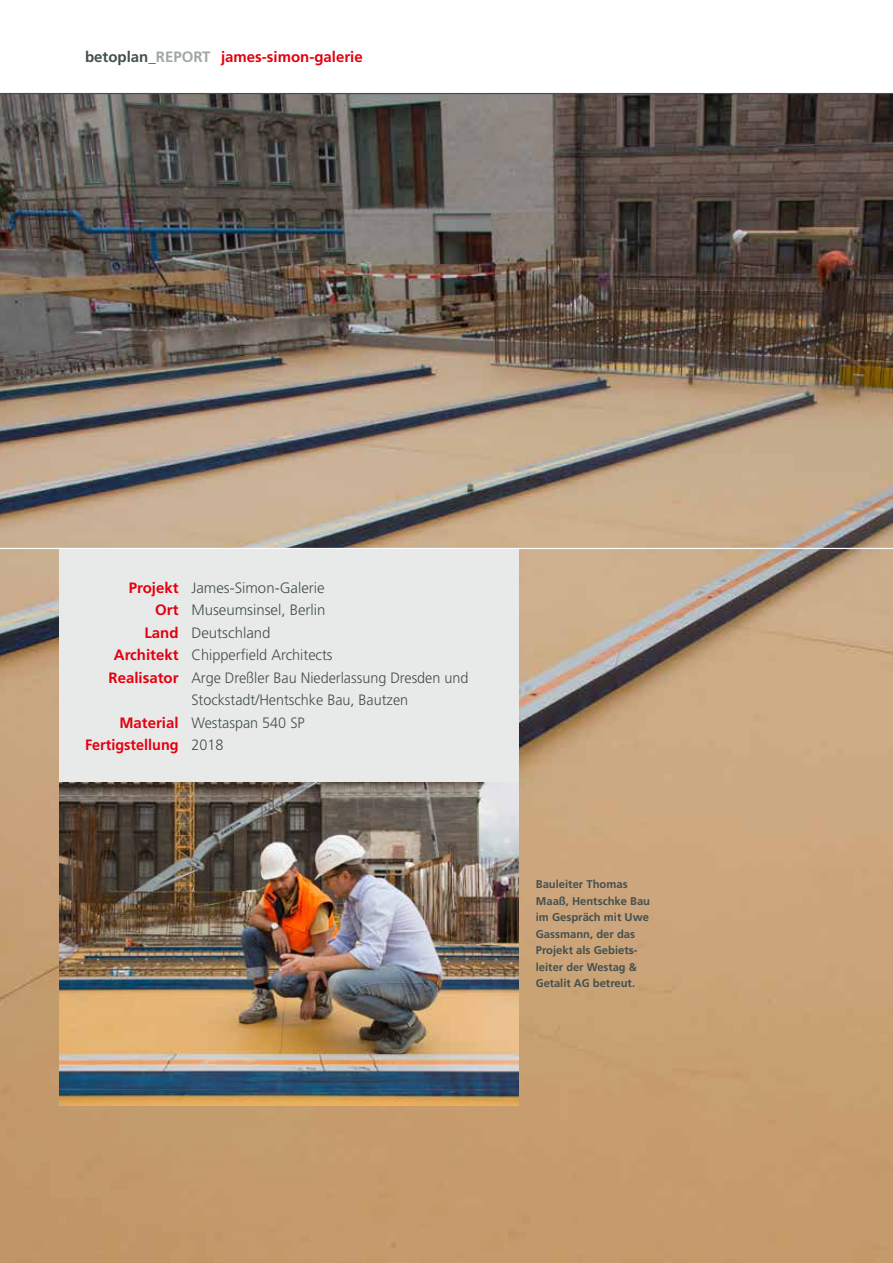
<style>
.page{position:relative;width:893px;height:1263px;background:#fff}
.page>*{position:absolute;margin:0;border:0;box-sizing:border-box;transform-origin:0 0}
.t1{font:300 15px "Frutiger LT Pro";color:#434f4f;scale:.96 1}
.t2{font:300 15px "Frutiger LT Pro";color:#434f4f}
.t3{font:700 15px "Frutiger LT Pro";color:#e3000f}
.t4{font:700 15px "Frutiger LT Pro";color:#e3000f;scale:.96 1}
.t5{font:700 15px "Frutiger LT Pro";color:#434f4f}
.t6{font:700 11.25px/16.5px "Frutiger LT Pro";color:#434f4f}
.s1{color:#e3000f}
.s2{color:#a1a7a7}
.s3{font-weight:700;color:#e3000f}
.s4{font-weight:300;color:#434f4f}
</style>
<div class="page">
<img style="left:0;top:94px;width:893px;height:1169px">
<div style="left:60px;top:548px;width:459px;height:234px;background:#e8eaea"></div>
<img style="left:60px;top:782px;width:459px;height:324px">
<hr style="left:0;top:548px;width:893px;height:1px;background:#fff">
<hr style="left:0;top:93px;width:893px;height:1px;background:#434f4f">
<h1 class="t5" style="left:85px;top:48px;width:127px">betoplan<span class="s1">_</span><span class="s2">Report</span></h1>
<h1 class="t3" style="left:221px;top:48px;width:143px">james-simon-galerie</h1>
<h1 class="t2" style="left:129px;top:579px;width:197px"><span class="s3">Projekt</span> James-Simon-Galerie</h1>
<h1 class="t3" style="left:85px;top:601px;width:42px">O</h1>
<h1 class="t2" style="left:167px;top:601px;width:160px"><span class="s3">rt</span> M useumsinsel, Berlin</h1>
<h1 class="t2" style="left:144px;top:624px;width:128px"><span class="s3">Land</span> Deutschland</h1>
<h1 class="t2" style="left:114px;top:646px;width:220px"><span class="s3">Architekt</span> Chipperfield Architects</h1>
<h1 class="t1" style="left:109px;top:669px;width:376px"><span class="s3">Realisator</span> Arge Dreßler Bau Niederlassung Dresden und</h1>
<h1 class="t1" style="left:191px;top:691px;width:227px">Stockstadt/H entschke Bau, Bautzen</h1>
<h1 class="t1" style="left:119px;top:714px;width:195px"><span class="s3">Material</span> Westaspan 540 SP</h1>
<h1 class="t4" style="left:85px;top:736px;width:146px">Fertigstellung <span class="s4">2018</span></h1>
<p class="t6" style="left:536px;top:876px;width:116px">Bauleiter Thomas<br>Maaß, Hentschke Bau im Gespräch mit Uwe<br>Gassmann, der das<br>Projekt als Gebiets&shy;leiter der Westag &amp;<br>Getalit AG betreut.</p>
</div>
